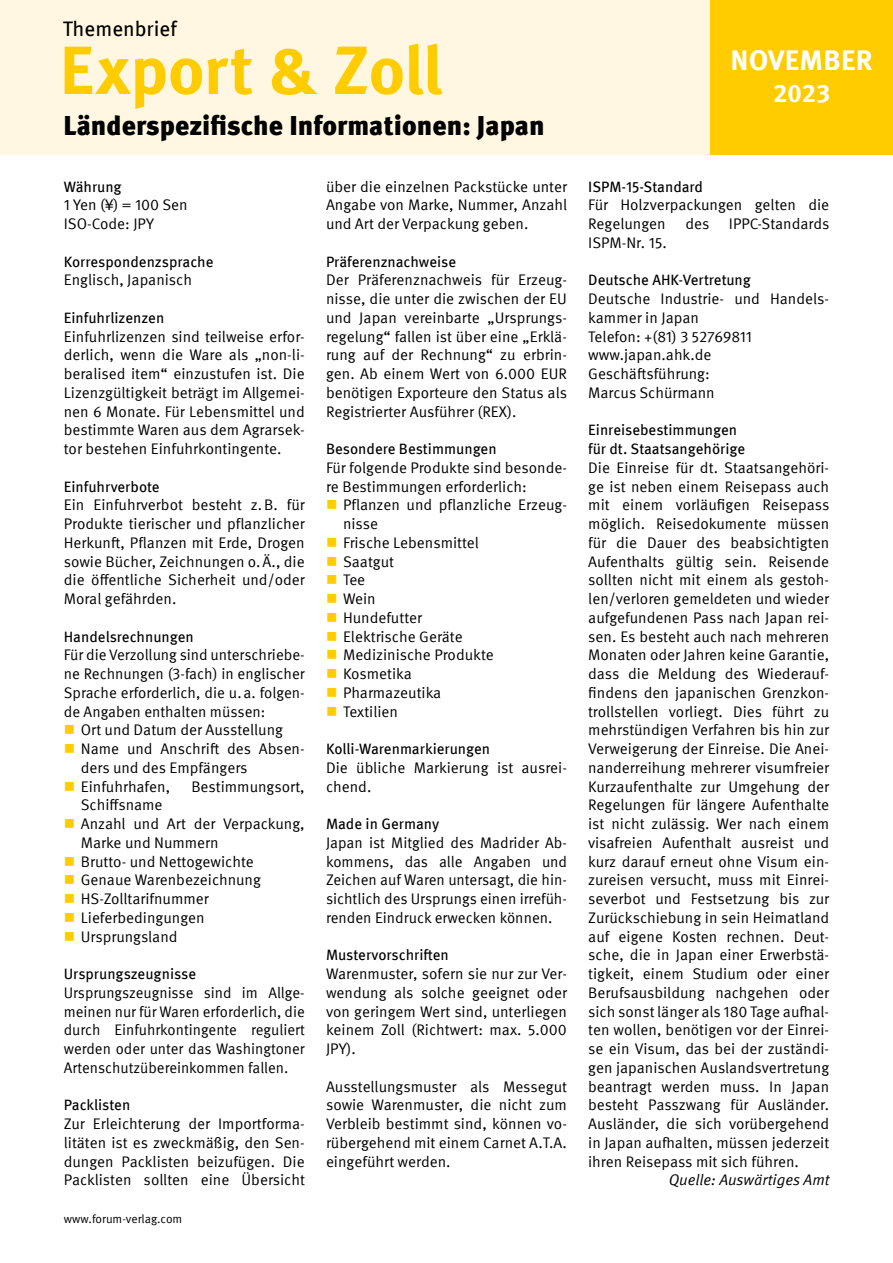
<style>
.page{position:relative;width:893px;height:1263px;background:#fff}
.page>*{position:absolute;margin:0;border:0;box-sizing:border-box;transform-origin:0 0}
.t1{font:700 68.1px "Meta Pro";letter-spacing:-.015em;color:#fc0}
.GS{font:700 28.5px "Meta Pro";letter-spacing:.01em;color:#fff}
.Untertitel{font:900 27px "Meta Pro";color:#000}
.GS-2{font:700 25.5px "Meta Pro";color:#fff}
.GS-3{font:21px "Meta Pro";color:#000}
.GS-4{font:15.3px/18.8px "Meta Pro";color:#000;text-align:justify}
.GS-5{font:italic 15.3px "Meta Pro";color:#000}
.Ü4{font:15px/18.8px "Meta Pro";color:#000}
.t2{font:12px "Meta Pro";color:#000}
</style>
<div class="page">
<div style="left:0;top:0;width:716px;height:154px;background:#fff7e2"></div>
<div style="left:710px;top:0;width:183px;height:154px;background:#fc0"></div>
<p class="GS-3" style="left:63px;top:12px;width:116px">Themenbrief</p>
<p class="t1" style="left:60px;top:17px;width:385px">Export &amp; Zoll</p>
<p class="GS" style="left:730px;top:38px;width:144px">NOVEMBER</p>
<p class="GS-2" style="left:773px;top:73px;width:59px">2023</p>
<p class="Untertitel" style="left:64px;top:104px;width:482px">Länderspezifische Informationen: Japan</p>
<p class="Ü4" style="left:64px;top:176px;width:59px">Währung</p>
<p class="GS-4" style="left:64px;top:195px;width:125px">1 Yen (¥) = 100 Sen<br>ISO-Code: JPY</p>
<p class="Ü4" style="left:64px;top:251px;width:151px">Korrespondenzsprache</p>
<p class="GS-4" style="left:64px;top:270px;width:130px">Englisch, Japanisch</p>
<p class="Ü4" style="left:64px;top:307px;width:102px">Einfuhrlizenzen</p>
<p class="GS-4" style="left:64px;top:326px;width:243px">Einfuhrlizenzen sind teilweise erfor&shy;derlich, wenn die Ware als „non-li&shy;beralised item“ einzustufen ist. Die Lizenzgültigkeit beträgt im Allgemei&shy;nen 6 Monate. Für Lebensmittel und bestimmte Waren aus dem Agrarsek&shy;tor bestehen Einfuhrkontingente.</p>
<p class="Ü4" style="left:64px;top:476px;width:97px">Einfuhrverbote</p>
<p class="GS-4" style="left:64px;top:495px;width:242px">Ein Einfuhrverbot besteht z.B. für Produkte tierischer und pflanzlicher Herkunft, Pflanzen mit Erde, Drogen sowie Bücher, Zeichnungen o.Ä., die die öffentliche Sicherheit und/oder Moral gefährden.</p>
<p class="Ü4" style="left:64px;top:626px;width:132px">Handelsrechnungen</p>
<p class="GS-4" style="left:64px;top:645px;width:242px">Für die Verzollung sind unterschriebe&shy;ne Rechnungen (3-fach) in englischer Sprache erforderlich, die u.a. folgen&shy;de Angaben enthalten müssen:</p>
<p class="GS-4" style="left:81px;top:720px;width:204px">Ort und Datum der Ausstellung</p>
<p class="GS-4" style="left:81px;top:738px;width:225px">Name und Anschrift des Absen&shy;ders und des Empfängers</p>
<p class="GS-4" style="left:81px;top:776px;width:91px">Einfuhrhafen,</p>
<p class="GS-4" style="left:191px;top:776px;width:115px">Bestimmungsort,</p>
<p class="GS-4" style="left:81px;top:795px;width:83px">Schiffsname</p>
<p class="GS-4" style="left:81px;top:813px;width:225px">Anzahl und Art der Verpackung,<br>Marke und Nummern</p>
<p class="GS-4" style="left:81px;top:851px;width:175px">Brutto- und Nettogewichte</p>
<p class="GS-4" style="left:81px;top:870px;width:182px">Genaue Warenbezeichnung</p>
<p class="GS-4" style="left:81px;top:888px;width:129px">HS-Zolltarifnummer</p>
<p class="GS-4" style="left:81px;top:907px;width:125px">Lieferbedingungen</p>
<p class="GS-4" style="left:81px;top:926px;width:98px">Ursprungsland</p>
<p class="Ü4" style="left:64px;top:963px;width:134px">Ursprungszeugnisse</p>
<p class="GS-4" style="left:64px;top:982px;width:243px">Ursprungszeugnisse sind im Allge&shy;meinen nur für Waren erforderlich, die durch Einfuhrkontingente reguliert werden oder unter das Washingtoner Artenschutzübereinkommen fallen.</p>
<p class="Ü4" style="left:64px;top:1095px;width:68px">Packlisten</p>
<p class="GS-4" style="left:64px;top:1113px;width:243px">Zur Erleichterung der Importforma&shy;litäten ist es zweckmäßig, den Sen&shy;dungen Packlisten beizufügen. Die Packlisten sollten eine Übersicht</p>
<p class="GS-4" style="left:326px;top:176px;width:243px">über die einzelnen Packstücke unter Angabe von Marke, Nummer, Anzahl und Art der Verpackung geben.</p>
<p class="Ü4" style="left:326px;top:251px;width:132px">Präferenznachweise</p>
<p class="GS-4" style="left:326px;top:270px;width:243px">Der Präferenznachweis für Erzeug&shy;nisse, die unter die zwischen der EU und Japan vereinbarte „Ursprungs&shy;regelung“ fallen ist über eine „Erklä&shy;rung auf der Rechnung“ zu erbrin&shy;gen. Ab einem Wert von 6.000 EUR benötigen Exporteure den Status als Registrierter Ausführer (REX).</p>
<p class="Ü4" style="left:326px;top:438px;width:172px">Besondere Bestimmungen</p>
<p class="GS-4" style="left:326px;top:457px;width:242px">Für folgende Produkte sind besonde&shy;re Bestimmungen erforderlich:</p>
<p class="GS-4" style="left:343px;top:495px;width:225px">Pflanzen und pflanzliche Erzeug&shy;nisse</p>
<p class="GS-4" style="left:343px;top:532px;width:138px">Frische Lebensmittel</p>
<p class="GS-4" style="left:343px;top:551px;width:53px">Saatgut</p>
<p class="GS-4" style="left:343px;top:570px;width:24px">Tee</p>
<p class="GS-4" style="left:343px;top:588px;width:34px">Wein</p>
<p class="GS-4" style="left:343px;top:607px;width:81px">Hundefutter</p>
<p class="GS-4" style="left:343px;top:626px;width:121px">Elektrische Geräte</p>
<p class="GS-4" style="left:343px;top:645px;width:152px">Medizinische Produkte</p>
<p class="GS-4" style="left:343px;top:663px;width:70px">Kosmetika</p>
<p class="GS-4" style="left:343px;top:682px;width:100px">Pharmazeutika</p>
<p class="GS-4" style="left:343px;top:701px;width:57px">Textilien</p>
<p class="Ü4" style="left:326px;top:738px;width:166px">Kolli-Warenmarkierungen</p>
<p class="GS-4" style="left:326px;top:757px;width:242px">Die übliche Markierung ist ausrei&shy;chend.</p>
<p class="Ü4" style="left:326px;top:813px;width:115px">Made in Germany</p>
<p class="GS-4" style="left:326px;top:832px;width:243px">Japan ist Mitglied des Madrider Ab&shy;kommens, das alle Angaben und Zeichen auf Waren untersagt, die hin&shy;sichtlich des Ursprungs einen irrefüh&shy;renden Eindruck erwecken können.</p>
<p class="Ü4" style="left:326px;top:945px;width:124px">Mustervorschriften</p>
<p class="GS-4" style="left:326px;top:963px;width:242px">Warenmuster, sofern sie nur zur Ver&shy;wendung als solche geeignet oder von geringem Wert sind, unterliegen keinem Zoll (Richtwert: max. 5.000<br>JPY).</p>
<p class="GS-4" style="left:326px;top:1076px;width:243px">Ausstellungsmuster als Messegut sowie Warenmuster, die nicht zum Verbleib bestimmt sind, können vo&shy;rübergehend mit einem Carnet A.T.A. eingeführt werden.</p>
<p class="t2" style="left:64px;top:1210px;width:120px">www.forum-verlag.com</p>
<p class="Ü4" style="left:588px;top:176px;width:116px">ISPM-15-Standard</p>
<p class="GS-4" style="left:588px;top:195px;width:242px">Für Holzverpackungen gelten die<br>Regelungen</p>
<p class="GS-4" style="left:685px;top:213px;width:25px">des</p>
<p class="GS-4" style="left:729px;top:213px;width:102px">IPPC-Standards</p>
<p class="GS-4" style="left:588px;top:232px;width:80px">ISPM-Nr. 15.</p>
<p class="Ü4" style="left:588px;top:270px;width:164px">Deutsche AHK-Vertretung</p>
<p class="GS-4" style="left:588px;top:288px;width:242px">Deutsche Industrie- und Handels&shy;kammer in Japan</p>
<p class="GS-4" style="left:588px;top:326px;width:165px">Telefon: +(81) 3 52769811</p>
<p class="GS-4" style="left:588px;top:345px;width:125px">www.japan.ahk.de</p>
<p class="GS-4" style="left:588px;top:363px;width:123px">Geschäftsführung:</p>
<p class="GS-4" style="left:588px;top:382px;width:128px">Marcus Schürmann</p>
<p class="Ü4" style="left:588px;top:420px;width:159px">Einreisebestimmungen für dt. Staatsangehörige</p>
<p class="GS-4" style="left:588px;top:457px;width:243px">Die Einreise für dt. Staatsangehöri&shy;ge ist neben einem Reisepass auch mit einem vorläufigen Reisepass möglich. Reisedokumente müssen für die Dauer des beabsichtigten Aufenthalts gültig sein. Reisende sollten nicht mit einem als gestoh&shy;len/verloren gemeldeten und wieder aufgefundenen Pass nach Japan rei&shy;sen. Es besteht auch nach mehreren Monaten oder Jahren keine Garantie, dass die Meldung des Wiederauf&shy;findens den japanischen Grenzkon&shy;trollstellen vorliegt. Dies führt zu mehrstündigen Verfahren bis hin zur Verweigerung der Einreise. Die Anei&shy;nanderreihung mehrerer visumfreier Kurzaufenthalte zur Umgehung der Regelungen für längere Aufenthalte ist nicht zulässig. Wer nach einem visafreien Aufenthalt ausreist und kurz darauf erneut ohne Visum ein&shy;zureisen versucht, muss mit Einrei&shy;severbot und Festsetzung bis zur Zurückschiebung in sein Heimatland auf eigene Kosten rechnen. Deut&shy;sche, die in Japan einer Erwerbstä&shy;tigkeit, einem Studium oder einer Berufsausbildung nachgehen oder sich sonst länger als 180 Tage aufhal&shy;ten wollen, benötigen vor der Einrei&shy;se ein Visum, das bei der zuständi&shy;gen japanischen Auslandsvertretung beantragt werden muss. In Japan besteht Passzwang für Ausländer.<br>Ausländer, die sich vorübergehend in Japan aufhalten, müssen jederzeit ihren Reisepass mit sich führen.</p>
<p class="GS-5" style="left:669px;top:1168px;width:162px">Quelle: Auswärtiges Amt</p>
</div>
